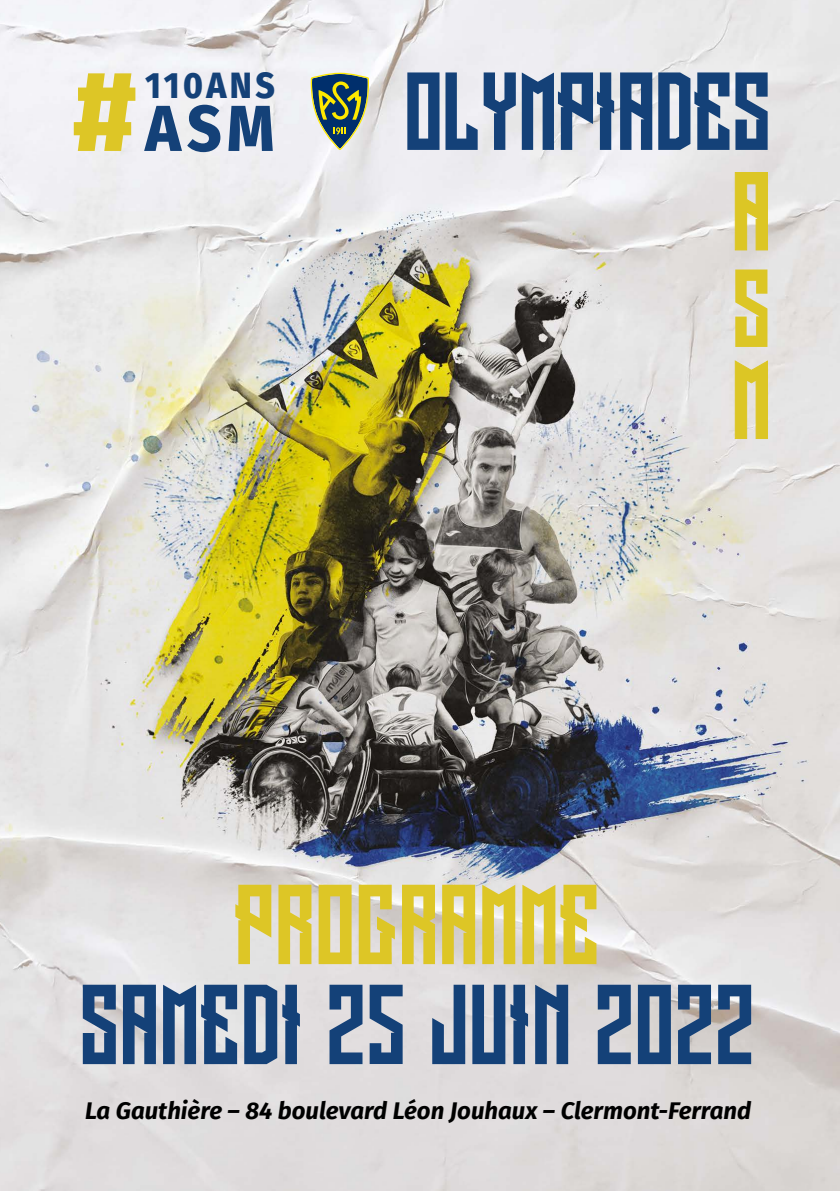
<style>
.page{position:relative;width:840px;height:1191px;background:#fff}
.page>*{position:absolute;margin:0;border:0;box-sizing:border-box;transform-origin:0 0}
.t1{font:800 114.4px "Fira Sans";color:#ddc626}
.t2{font:102px "Long Shot";letter-spacing:.01em;color:#144178}
.t3{font:102px "Long Shot";letter-spacing:.01em;color:#ddc626}
.t4{font:99.4px "Long Shot";color:#144178}
.t5{font:800 64.8px "Fira Sans";color:#144178;scale:.92 1}
.t6{font:800 36.4px "Fira Sans";letter-spacing:.1em;color:#144178;scale:.92 1}
.t7{font:italic 700 24px "Fira Sans";color:#000}
</style>
<div class="page">
<img style="left:0;top:0;width:839px;height:1191px">
<svg style="left:734px;top:172px;width:33px;height:78px;background:#dcca49"></svg>
<svg style="left:734px;top:269px;width:33px;height:78px;background:#dece5d"></svg>
<svg style="left:734px;top:360px;width:33px;height:79px;background:#decd58"></svg>
<svg style="left:310px;top:73px;width:59px;height:77px;background:#778a7c"></svg>
<h1 class="t1" style="left:72px;top:12px;width:66px">#</h1>
<h3 class="t6" style="left:145px;top:54px;width:142px">110ANS</h3>
<h3 class="t5" style="left:145px;top:72px;width:141px">ASM</h3>
<h3 class="t4" style="left:407px;top:69px;width:367px">OLYMPIADES</h3>
<h2 class="t3" style="left:237px;top:881px;width:366px">PROGRAMME</h2>
<h2 class="t2" style="left:83px;top:981px;width:675px">SAMEDI 25 JUIN 2O22</h2>
<p class="t7" style="left:85px;top:1090px;width:667px">La Gauthière – 84 boulevard Léon Jouhaux – Clermont-Ferrand</p>
</div>
